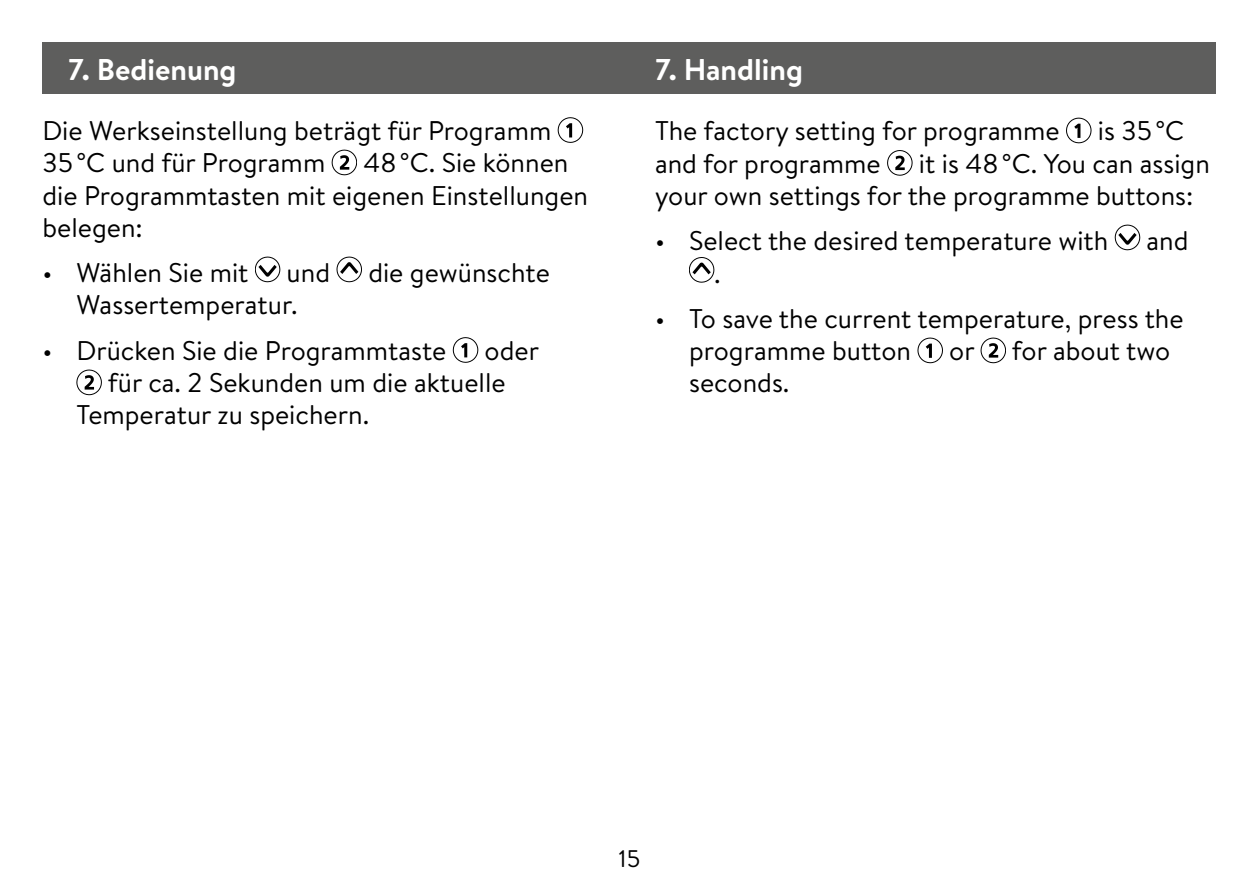
<style>
.page{position:relative;width:1259px;height:893px;background:#fff}
.page>*{position:absolute;margin:0;border:0;box-sizing:border-box;transform-origin:0 0}
.t1{font:700 30px "Brandon Text";color:#fff}
.t2{font:27px/32.4px "Brandon Text";color:#000}
.t3{font:24px "Brandon Text";color:#000}
</style>
<div class="page">
<svg style="left:558px;top:117px;width:25px;height:26px"></svg>
<div style="left:558px;top:117px;width:25px;height:26px;border:1px solid #000;border-radius:50%"></div>
<svg style="left:566px;top:123px;width:6px;height:14px"></svg>
<div style="left:332px;top:150px;width:25px;height:25px;border:1px solid #000;border-radius:50%"></div>
<svg style="left:340px;top:155px;width:9px;height:15px"></svg>
<svg style="left:255px;top:257px;width:25px;height:25px"></svg>
<div style="left:255px;top:257px;width:25px;height:25px;border:1px solid #000;border-radius:50%"></div>
<svg style="left:258px;top:265px;width:19px;height:12px"></svg>
<svg style="left:337px;top:257px;width:25px;height:25px"></svg>
<div style="left:337px;top:257px;width:25px;height:25px;border:1px solid #000;border-radius:50%"></div>
<svg style="left:340px;top:262px;width:18px;height:12px"></svg>
<svg style="left:453px;top:337px;width:25px;height:26px"></svg>
<div style="left:453px;top:337px;width:25px;height:26px;border:1px solid #000;border-radius:50%"></div>
<svg style="left:461px;top:343px;width:6px;height:14px"></svg>
<div style="left:77px;top:370px;width:25px;height:25px;border:1px solid #000;border-radius:50%"></div>
<svg style="left:85px;top:375px;width:9px;height:15px"></svg>
<svg style="left:1066px;top:118px;width:25px;height:25px"></svg>
<div style="left:1066px;top:118px;width:25px;height:25px;border:1px solid #000;border-radius:50%"></div>
<svg style="left:1074px;top:124px;width:6px;height:14px"></svg>
<svg style="left:887px;top:150px;width:25px;height:26px"></svg>
<div style="left:887px;top:150px;width:25px;height:26px;border:1px solid #000;border-radius:50%"></div>
<svg style="left:895px;top:156px;width:9px;height:14px"></svg>
<svg style="left:1115px;top:225px;width:25px;height:25px"></svg>
<div style="left:1115px;top:225px;width:25px;height:25px;border:1px solid #000;border-radius:50%"></div>
<svg style="left:1118px;top:233px;width:18px;height:12px"></svg>
<svg style="left:689px;top:257px;width:25px;height:25px"></svg>
<div style="left:689px;top:257px;width:25px;height:25px;border:1px solid #000;border-radius:50%"></div>
<svg style="left:692px;top:262px;width:19px;height:12px"></svg>
<svg style="left:917px;top:338px;width:26px;height:25px"></svg>
<div style="left:917px;top:338px;width:26px;height:25px;border:1px solid #000;border-radius:50%"></div>
<svg style="left:925px;top:344px;width:7px;height:14px"></svg>
<svg style="left:980px;top:338px;width:26px;height:25px"></svg>
<div style="left:980px;top:338px;width:26px;height:25px;border:1px solid #000;border-radius:50%"></div>
<svg style="left:988px;top:343px;width:10px;height:15px"></svg>
<div style="left:43px;top:43px;width:1173px;height:51px;background:#5e5e5d"></div>
<p class="t1" style="left:68px;top:49px;width:170px">7. Bedienung</p>
<p class="t1" style="left:655px;top:49px;width:149px">7. Handling</p>
<p class="t2" style="left:43px;top:113px;width:510px">Die Werkseinstellung beträgt für Programm<br>35°C und für Programm</p>
<p class="t2" style="left:43px;top:146px;width:547px;text-indent:321px">48°C. Sie können die Programmtasten mit eigenen Einstellungen belegen:</p>
<p class="t2" style="left:43px;top:256px;width:207px">• Wählen Sie mit</p>
<p class="t2" style="left:287px;top:256px;width:45px">und</p>
<p class="t2" style="left:368px;top:256px;width:183px">die gewünschte</p>
<p class="t2" style="left:77px;top:288px;width:223px">Wassertemperatur.</p>
<p class="t2" style="left:43px;top:333px;width:405px">• Drücken Sie die Programmtaste</p>
<p class="t2" style="left:484px;top:333px;width:56px">oder</p>
<p class="t2" style="left:108px;top:366px;width:399px">für ca. 2 Sekunden um die aktuelle</p>
<p class="t2" style="left:77px;top:398px;width:294px">Temperatur zu speichern.</p>
<p class="t2" style="left:655px;top:114px;width:406px">The factory setting for programme</p>
<p class="t2" style="left:1097px;top:114px;width:88px">is 35°C</p>
<p class="t2" style="left:655px;top:146px;width:227px">and for programme</p>
<p class="t2" style="left:655px;top:146px;width:556px;text-indent:264px">it is 48°C. You can assign your own settings for the programme buttons:</p>
<p class="t2" style="left:655px;top:224px;width:455px">• Select the desired temperature with</p>
<p class="t2" style="left:1146px;top:224px;width:44px">and</p>
<p class="t2" style="left:714px;top:256px;width:8px">.</p>
<p class="t2" style="left:689px;top:301px;width:496px;text-indent:-34px">• To save the current temperature, press the programme button</p>
<p class="t2" style="left:949px;top:334px;width:27px">or</p>
<p class="t2" style="left:1012px;top:334px;width:160px">for about two</p>
<p class="t2" style="left:689px;top:366px;width:102px">seconds.</p>
<p class="t3" style="left:618px;top:842px;width:23px">15</p>
</div>
